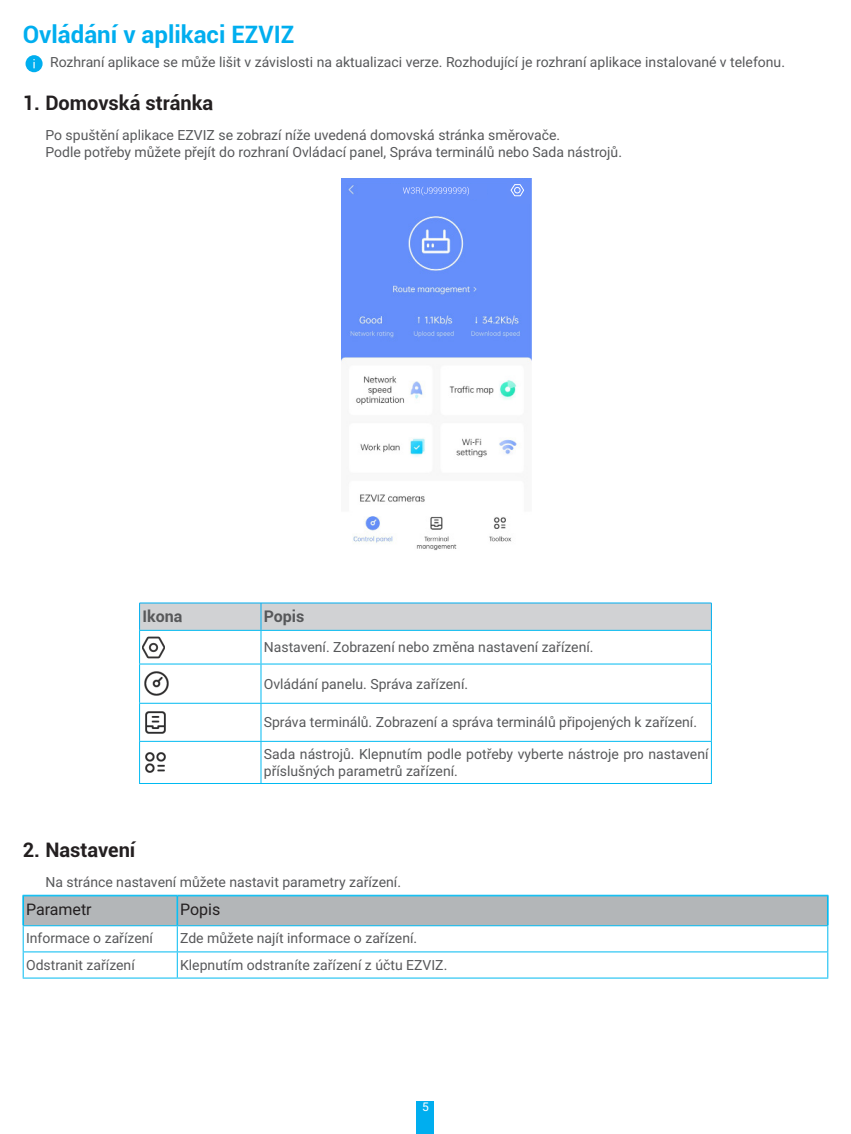
<style>
.page{position:relative;width:851px;height:1134px;background:#fff}
.page>*{position:absolute;margin:0;border:0;box-sizing:border-box;transform-origin:0 0}
.Heading_1{font:700 24px "Roboto";color:#00aeef}
.t1{font:700 20px "Roboto";color:#231f20}
.t2{font:16px "Roboto";color:#231f20}
.t3{font:700 16px "Roboto";color:#57585a}
.t4{font:14px/16.8px "Roboto";color:#57585a}
.t5{font:12px "Roboto";color:#fff}
</style>
<div class="page">
<div style="left:417px;top:1101px;width:17px;height:33px;background:#00aeef"></div>
<div style="left:26px;top:55px;width:17px;height:17px;background:#00aeef;border-radius:50%"></div>
<svg style="left:33px;top:59px;width:2px;height:9px"></svg>
<img style="left:342px;top:178px;width:189px;height:372px">
<div style="left:506px;top:182px;width:23px;height:22px;background:#668ffa"></div>
<svg style="left:510px;top:184px;width:14px;height:12px"></svg>
<div style="left:412px;top:182px;width:43px;height:15px;background:#668ffa"></div>
<div style="left:370px;top:184px;width:117px;height:15px;background:#668ffa"></div>
<svg style="left:403px;top:187px;width:66px;height:9px"></svg>
<hr style="left:139px;top:630px;width:122px;height:1px;background:#00baf1">
<hr style="left:139px;top:631px;width:1px;height:32px;background:#00baf1">
<hr style="left:261px;top:630px;width:450px;height:1px;background:#00baf1">
<hr style="left:260px;top:631px;width:1px;height:32px;background:#00baf1">
<hr style="left:710px;top:631px;width:1px;height:32px;background:#00baf1">
<hr style="left:139px;top:663px;width:122px;height:1px;background:#00baf1">
<hr style="left:139px;top:664px;width:1px;height:39px;background:#00baf1">
<hr style="left:261px;top:663px;width:450px;height:1px;background:#00baf1">
<hr style="left:260px;top:664px;width:1px;height:39px;background:#00baf1">
<hr style="left:710px;top:664px;width:1px;height:39px;background:#00baf1">
<hr style="left:139px;top:703px;width:122px;height:1px;background:#00baf1">
<hr style="left:139px;top:704px;width:1px;height:37px;background:#00baf1">
<hr style="left:261px;top:703px;width:450px;height:1px;background:#00baf1">
<hr style="left:260px;top:704px;width:1px;height:37px;background:#00baf1">
<hr style="left:710px;top:704px;width:1px;height:37px;background:#00baf1">
<hr style="left:139px;top:741px;width:122px;height:1px;background:#00baf1">
<hr style="left:139px;top:742px;width:1px;height:41px;background:#00baf1">
<hr style="left:261px;top:741px;width:450px;height:1px;background:#00baf1">
<hr style="left:260px;top:742px;width:1px;height:41px;background:#00baf1">
<hr style="left:710px;top:742px;width:1px;height:41px;background:#00baf1">
<hr style="left:139px;top:783px;width:122px;height:1px;background:#00baf1">
<hr style="left:261px;top:783px;width:450px;height:1px;background:#00baf1">
<svg style="left:139px;top:603px;width:573px;height:27px;background:#cad0d4"></svg>
<img style="left:142px;top:636px;width:23px;height:23px">
<img style="left:144px;top:671px;width:25px;height:25px">
<img style="left:145px;top:711px;width:21px;height:23px">
<img style="left:145px;top:752px;width:21px;height:21px">
<hr style="left:23px;top:977px;width:154px;height:1px;background:#00baf1">
<svg style="left:23px;top:894px;width:805px;height:83px"></svg>
<hr style="left:177px;top:977px;width:651px;height:1px;background:#00baf1">
<p class="Heading_1" style="left:23px;top:18px;width:273px">Ovládání v aplikaci EZVIZ</p>
<p class="t4" style="left:50px;top:53px;width:736px">Rozhraní aplikace se může lišit v závislosti na aktualizaci verze. Rozhodující je rozhraní aplikace instalované v telefonu.</p>
<p class="t1" style="left:23px;top:88px;width:192px">1. Domovská stránka</p>
<p class="t4" style="left:45px;top:126px;width:516px">Po spuštění aplikace EZVIZ se zobrazí níže uvedená domovská stránka směrovače.</p>
<p class="t4" style="left:45px;top:143px;width:578px">Podle potřeby můžete přejít do rozhraní Ovládací panel, Správa terminálů nebo Sada nástrojů.</p>
<p class="t3" style="left:142px;top:605px;width:41px">Ikona</p>
<p class="t3" style="left:264px;top:605px;width:42px">Popis</p>
<p class="t4" style="left:264px;top:638px;width:331px">Nastavení. Zobrazení nebo změna nastavení zařízení.</p>
<p class="t4" style="left:264px;top:675px;width:206px">Ovládání panelu. Správa zařízení.</p>
<p class="t4" style="left:264px;top:713px;width:434px">Správa terminálů. Zobrazení a správa terminálů připojených k zařízení.</p>
<p class="t4" style="left:264px;top:745px;width:446px">Sada nástrojů. Klepnutím podle potřeby vyberte nástroje pro nastavení příslušných parametrů zařízení.</p>
<p class="t1" style="left:23px;top:836px;width:114px">2. Nastavení</p>
<p class="t4" style="left:45px;top:873px;width:357px">Na stránce nastavení můžete nastavit parametry zařízení.</p>
<p class="t2" style="left:26px;top:898px;width:67px">Parametr</p>
<p class="t2" style="left:180px;top:898px;width:42px">Popis</p>
<p class="t4" style="left:26px;top:929px;width:128px">Informace o zařízení</p>
<p class="t4" style="left:180px;top:929px;width:239px">Zde můžete najít informace o zařízení.</p>
<p class="t4" style="left:26px;top:956px;width:110px">Odstranit zařízení</p>
<p class="t4" style="left:180px;top:956px;width:269px">Klepnutím odstraníte zařízení z účtu EZVIZ.</p>
<p class="t5" style="left:422px;top:1099px;width:8px">5</p>
</div>
